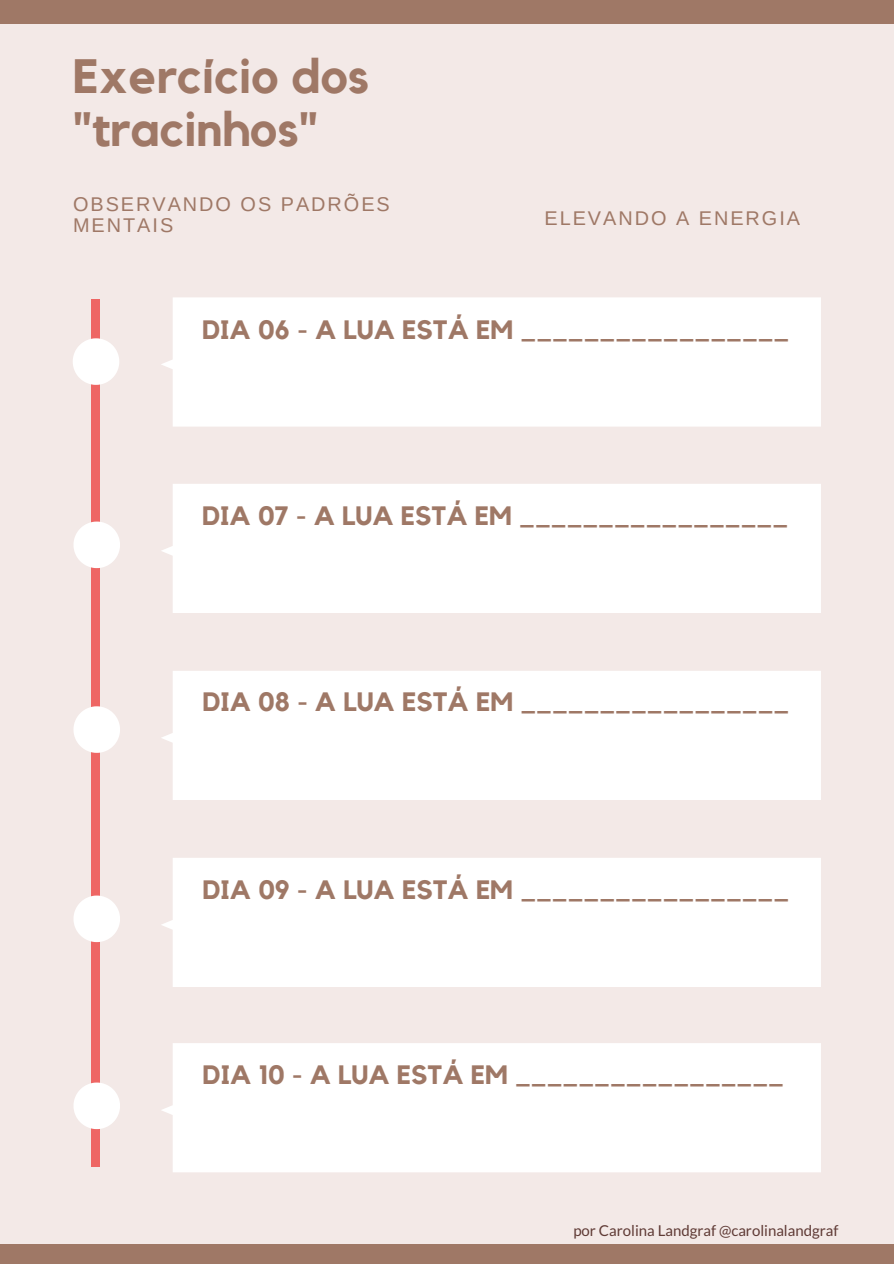
<style>
.page{position:relative;width:894px;height:1264px;background:#fff}
.page>*{position:absolute;margin:0;border:0;box-sizing:border-box;transform-origin:0 0}
.t1{font:700 48px/52.9px "Kollektif";color:#9f7866}
.t2{font:700 26.55px "Kollektif";color:#9f7866}
.t3{font:19.8px/21.5px "Arimo";letter-spacing:.1em;color:#9f7866}
.t4{font:15px "Lato";color:#5f3a35}
</style>
<div class="page">
<div style="left:0;top:0;width:893px;height:1263px;background:#f3e9e7"></div>
<div style="left:161px;top:297px;width:659px;height:129px;background:#fff"></div>
<div style="left:161px;top:484px;width:659px;height:129px;background:#fff"></div>
<div style="left:161px;top:671px;width:659px;height:129px;background:#fff"></div>
<div style="left:161px;top:858px;width:659px;height:129px;background:#fff"></div>
<div style="left:162px;top:1043px;width:658px;height:129px;background:#fff"></div>
<div style="left:92px;top:299px;width:7px;height:867px;background:#ee6664"></div>
<svg style="left:73px;top:521px;width:47px;height:47px"></svg>
<svg style="left:73px;top:706px;width:47px;height:46px"></svg>
<svg style="left:73px;top:895px;width:47px;height:47px"></svg>
<svg style="left:73px;top:1082px;width:47px;height:47px"></svg>
<svg style="left:73px;top:338px;width:46px;height:47px"></svg>
<div style="left:0;top:1244px;width:893px;height:19px;background:#9f7866"></div>
<div style="left:0;top:0;width:893px;height:24px;background:#9f7866"></div>
<h1 class="t1" style="left:73px;top:51px;width:298px">Exercício dos "tracinhos"</h1>
<p class="t3" style="left:73px;top:193px;width:318px">OBSERVANDO OS PADRÕES<br>MENTAIS</p>
<p class="t3" style="left:544px;top:207px;width:257px">ELEVANDO A ENERGIA</p>
<p class="t2" style="left:202px;top:317px;width:588px">DIA 06 - A LUA ESTÁ EM _________________</p>
<p class="t2" style="left:202px;top:503px;width:587px">DIA 07 - A LUA ESTÁ EM _________________</p>
<p class="t2" style="left:202px;top:689px;width:588px">DIA 08 - A LUA ESTÁ EM _________________</p>
<p class="t2" style="left:202px;top:877px;width:588px">DIA 09 - A LUA ESTÁ EM _________________</p>
<p class="t2" style="left:202px;top:1062px;width:583px">DIA 10 - A LUA ESTÁ EM _________________</p>
<p class="t4" style="left:573px;top:1221px;width:266px">por Carolina Landgraf @carolinalandgraf</p>
</div>
